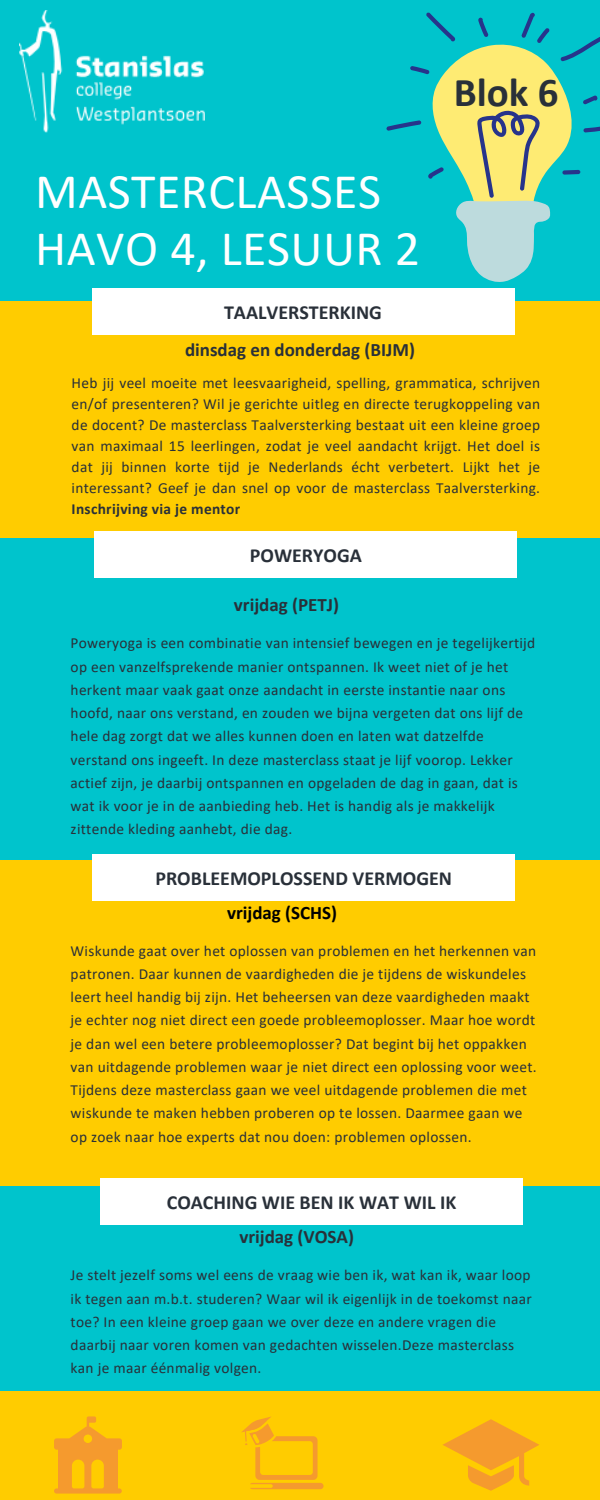
<style>
.page{position:relative;width:600px;height:1500px;background:#00c4cc}
.page>*{position:absolute;margin:0;border:0;box-sizing:border-box;transform-origin:0 0}
.t1{font:50px/57px "Calibri";letter-spacing:.01em;color:#fff}
.t2{font:700 41px "Calibri";color:#293039}
.t3{font:700 20px "Calibri";color:#293039}
.t4{font:700 19px "Calibri";color:#293039}
.t5{font:700 19px "Calibri";color:#000}
.t6{font:15.4px/23.2px "Calibri";letter-spacing:.02em;color:#293039}
.s1{font-weight:700}
</style>
<div class="page">
<div style="left:0;top:301px;width:600px;height:236px;background:#fc0"></div>
<div style="left:92px;top:288px;width:423px;height:47px;background:#fff"></div>
<div style="left:0;top:1391px;width:600px;height:109px;background:#fc0"></div>
<div style="left:0;top:861px;width:600px;height:325px;background:#fc0"></div>
<div style="left:94px;top:531px;width:423px;height:47px;background:#fff"></div>
<div style="left:92px;top:855px;width:423px;height:46px;background:#fff"></div>
<img style="left:19px;top:11px;width:186px;height:121px">
<svg style="left:386px;top:12px;width:214px;height:270px"></svg>
<svg style="left:241px;top:1416px;width:83px;height:73px"></svg>
<svg style="left:443px;top:1419px;width:96px;height:72px"></svg>
<svg style="left:54px;top:1416px;width:68px;height:78px"></svg>
<div style="left:100px;top:1178px;width:423px;height:47px;background:#fff"></div>
<p class="t1" style="left:35px;top:167px;width:386px">MASTERCLASSES<br>HAVO 4, LESUUR 2</p>
<p class="t3" style="left:224px;top:304px;width:159px">TAALVERSTERKING</p>
<p class="t2" style="left:454px;top:75px;width:106px">Blok 6</p>
<h4 class="t4" style="left:185px;top:342px;width:231px">dinsdag en donderdag (BIJM)</h4>
<h5 class="t6" style="left:72px;top:374px;width:470px;line-height:21px;text-align:justify">Heb jij veel moeite met leesvaarigheid, spelling, grammatica, schrijven en/of presenteren? Wil je gerichte uitleg en directe terugkoppeling van de docent? De masterclass Taalversterking bestaat uit een kleine groep van maximaal 15 leerlingen, zodat je veel aandacht krijgt. Het doel is dat jij binnen korte tijd je Nederlands écht verbetert. Lijkt het je interessant? Geef je dan snel op voor de masterclass Taalversterking.<br><span class="s1">Inschrijving via je mentor</span></h5>
<h1 class="t3" style="left:250px;top:547px;width:114px">POWERYOGA</h1>
<p class="t4" style="left:234px;top:597px;width:107px">vrijdag (PETJ)</p>
<h4 class="t6" style="left:71px;top:633px;width:466px">Poweryoga is een combinatie van intensief bewegen en je tegelijkertijd op een vanzelfsprekende manier ontspannen. Ik weet niet of je het herkent maar vaak gaat onze aandacht in eerste instantie naar ons hoofd, naar ons verstand, en zouden we bijna vergeten dat ons lijf de hele dag zorgt dat we alles kunnen doen en laten wat datzelfde verstand ons ingeeft. In deze masterclass staat je lijf voorop. Lekker actief zijn, je daarbij ontspannen en opgeladen de dag in gaan, dat is wat ik voor je in de aanbieding heb. Het is handig als je makkelijk zittende kleding aanhebt, die dag.</h4>
<h4 class="t3" style="left:155px;top:870px;width:298px">PROBLEEMOPLOSSEND VERMOGEN</h4>
<h4 class="t5" style="left:227px;top:905px;width:111px">vrijdag (SCHS)</h4>
<h5 class="t6" style="left:71px;top:940px;width:468px">Wiskunde gaat over het oplossen van problemen en het herkennen van patronen. Daar kunnen de vaardigheden die je tijdens de wiskundeles leert heel handig bij zijn. Het beheersen van deze vaardigheden maakt je echter nog niet direct een goede probleemoplosser. Maar hoe wordt je dan wel een betere probleemoplosser? Dat begint bij het oppakken van uitdagende problemen waar je niet direct een oplossing voor weet.<br>Tijdens deze masterclass gaan we veel uitdagende problemen die met wiskunde te maken hebben proberen op te lossen. Daarmee gaan we op zoek naar hoe experts dat nou doen: problemen oplossen.</h5>
<h4 class="t3" style="left:167px;top:1194px;width:291px">COACHING WIE BEN IK WAT WIL IK</h4>
<h5 class="t4" style="left:239px;top:1229px;width:116px">vrijdag (VOSA)</h5>
<p class="t6" style="left:71px;top:1265px;width:463px">Je stelt jezelf soms wel eens de vraag wie ben ik, wat kan ik, waar loop ik tegen aan m.b.t. studeren? Waar wil ik eigenlijk in de toekomst naar toe? In een kleine groep gaan we over deze en andere vragen die daarbij naar voren komen van gedachten wisselen.Deze masterclass kan je maar éénmalig volgen.</p>
</div>
